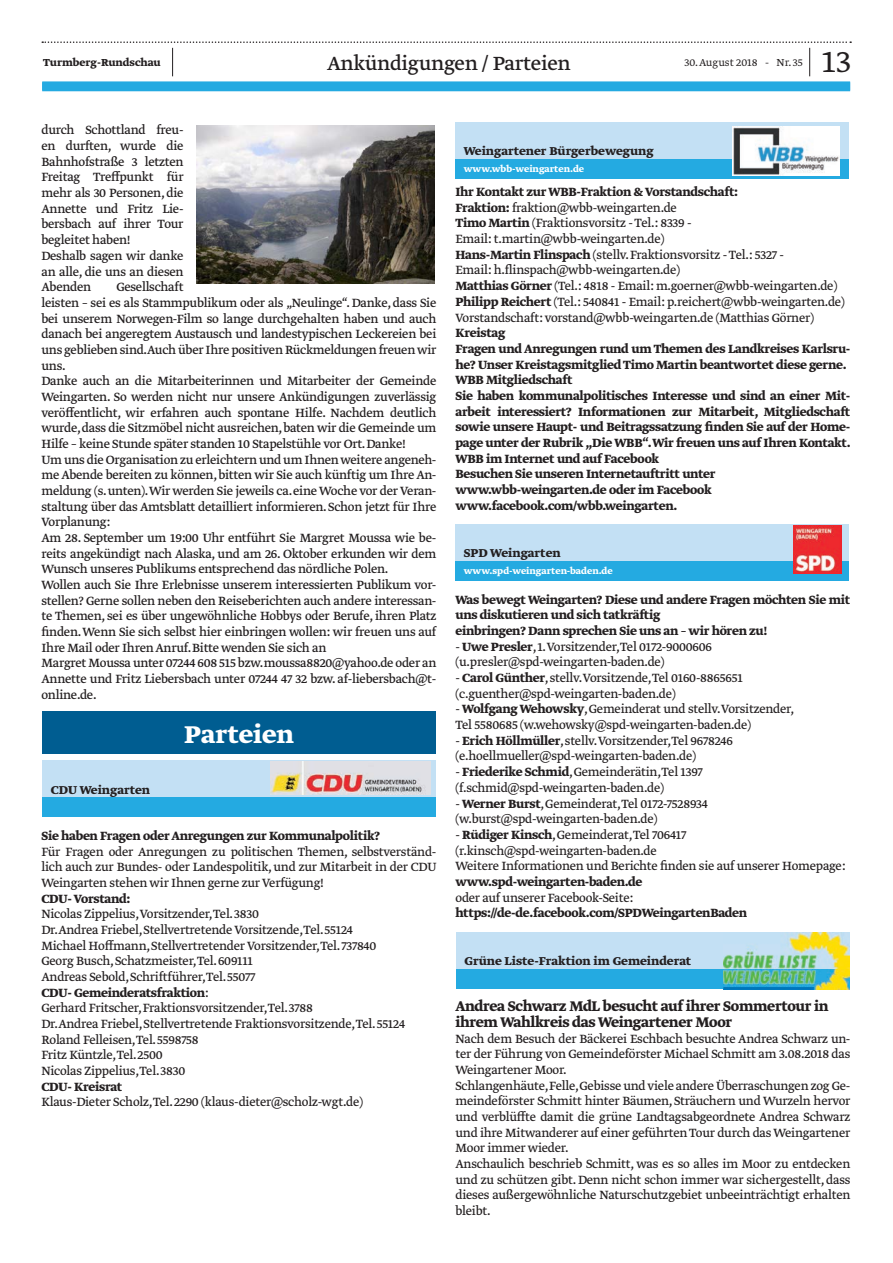
<style>
.page{position:relative;width:893px;height:1263px;background:#fff}
.page>*{position:absolute;margin:0;border:0;box-sizing:border-box;transform-origin:0 0}
.t1{font:300 36px "Greta Text Std";color:#231f20}
.t2{font:700 28.65px "Greta Text Std";color:#fff}
.t3{font:22.5px "Greta Text Std";letter-spacing:-.015em;color:#231f20}
.t4{font:700 16.5px/15.6px "Greta Text Std";letter-spacing:-.02em;color:#231f20}
.t5{font:14.1px/15.8px "Greta Text Std Regular Min";letter-spacing:-.02em;color:#231f20}
.t6{font:14.1px/15.8px "Greta Text Std";letter-spacing:-.02em;color:#231f20}
.t7{font:700 14.1px/15.6px "Greta Text Std";letter-spacing:-.02em;color:#231f20}
.t8{font:700 13.5px "Greta Text Std";color:#231f20}
.t9{font:300 12px "Greta Text Std";color:#231f20}
.t10{font:700 12px "Greta Text Std";color:#231f20}
.t11{font:700 10.5px "Greta Text Std";color:#fff}
.s1{font-family:"Greta Text Std Regular Min";font-weight:400}
.s2{font-family:"Greta Text Std";font-weight:700}
</style>
<div class="page">
<div style="left:42px;top:81px;width:808px;height:9px;background:#82ceed"></div>
<svg style="left:42px;top:41px;width:809px;height:35px"></svg>
<div style="left:42px;top:82px;width:808px;height:9px;background:#24aae1"></div>
<div style="left:43px;top:711px;width:393px;height:43px;background:#005d91"></div>
<div style="left:43px;top:760px;width:393px;height:57px;background:#c3e0f4"></div>
<div style="left:43px;top:797px;width:393px;height:20px;background:#24aae1"></div>
<img style="left:270px;top:762px;width:161px;height:32px">
<div style="left:455px;top:122px;width:394px;height:57px;background:#c3e0f4"></div>
<div style="left:455px;top:159px;width:394px;height:20px;background:#24aae1"></div>
<img style="left:732px;top:127px;width:107px;height:48px">
<div style="left:455px;top:524px;width:394px;height:57px;background:#c3e0f4"></div>
<div style="left:455px;top:561px;width:394px;height:20px;background:#24aae1"></div>
<img style="left:794px;top:526px;width:48px;height:48px">
<div style="left:456px;top:932px;width:394px;height:57px;background:#c3e0f4"></div>
<div style="left:456px;top:969px;width:394px;height:20px;background:#24aae1"></div>
<img style="left:723px;top:932px;width:127px;height:57px">
<img style="left:196px;top:126px;width:239px;height:158px">
<p class="t10" style="left:43px;top:56px;width:119px">Turmberg-Rundschau</p>
<p class="t9" style="left:684px;top:56px;width:120px">30. August 2018 - Nr. 35</p>
<h1 class="t1" style="left:822px;top:41px;width:31px">13</h1>
<h3 class="t3" style="left:327px;top:50px;width:245px">Ankündigungen / Parteien</h3>
<p class="t6" style="left:41px;top:123px;width:144px">durch Schottland freu&shy;en durften, wurde die<br>Bahnhofstraße 3 letzten<br>Freitag Treffpunkt für mehr als 30 Personen, die<br>Annette und Fritz Lie&shy;bersbach auf ihrer Tour begleitet haben!<br>Deshalb sagen wir danke an alle, die uns an diesen<br>Abenden</p>
<p class="t6" style="left:41px;top:280px;width:396px;text-indent:75px">Gesellschaft<br>leisten – sei es als Stammpublikum oder als „Neulinge“. Danke, dass Sie bei unserem Norwegen-Film so lange durchgehalten haben und auch danach bei angeregtem Austausch und landestypischen Leckereien bei uns geblieben sind.Auch über Ihre positiven Rückmeldungen freuen wir uns.<br>Danke auch an die Mitarbeiterinnen und Mitarbeiter der Gemeinde Weingarten. So werden nicht nur unsere Ankündigungen zuverlässig veröffentlicht, wir erfahren auch spontane Hilfe. Nachdem deutlich wurde, dass die Sitzmöbel nicht ausreichen, baten wir die Gemeinde um Hilfe – keine Stunde später standen 10 Stapelstühle vor Ort. Danke!<br>Um uns die Organisation zu erleichtern und um Ihnen weitere angeneh&shy;me Abende bereiten zu können, bitten wir Sie auch künftig um Ihre An&shy;meldung (s. unten).Wir werden Sie jeweils ca. eine Woche vor der Veran&shy;staltung über das Amtsblatt detailliert informieren. Schon jetzt für Ihre Vorplanung:<br>Am 28. September um 19:00 Uhr entführt Sie Margret Moussa wie be&shy;reits angekündigt nach Alaska, und am 26. Oktober erkunden wir dem Wunsch unseres Publikums entsprechend das nördliche Polen.<br>Wollen auch Sie Ihre Erlebnisse unserem interessierten Publikum vor&shy;stellen? Gerne sollen neben den Reiseberichten auch andere interessan&shy;te Themen, sei es über ungewöhnliche Hobbys oder Berufe, ihren Platz finden. Wenn Sie sich selbst hier einbringen wollen: wir freuen uns auf Ihre Mail oder Ihren Anruf. Bitte wenden Sie sich an<br>Margret Moussa unter 07244 608 515 bzw.moussa8820@yahoo.de oder an Annette und Fritz Liebersbach unter 07244 47 32 bzw. af-liebersbach@t&shy;online.de.</p>
<p class="t8" style="left:51px;top:781px;width:101px">CDU Weingarten</p>
<h2 class="t2" style="left:184px;top:717px;width:111px">Parteien</h2>
<p class="t7" style="left:41px;top:828px;width:340px">Sie haben Fragen oder Anregungen zur Kommunalpolitik?</p>
<p class="t5" style="left:41px;top:844px;width:396px;text-align:justify">Für Fragen oder Anregungen zu politischen Themen, selbstverständ&shy;lich auch zur Bundes- oder Landespolitik, und zur Mitarbeit in der CDU Weingarten stehen wir Ihnen gerne zur Verfügung!</p>
<p class="t7" style="left:41px;top:891px;width:91px">CDU- Vorstand:</p>
<p class="t5" style="left:41px;top:907px;width:337px">Nicolas Zippelius,Vorsitzender,Tel. 3830<br>Dr.Andrea Friebel, Stellvertretende Vorsitzende,Tel. 55124<br>Michael Hoffmann, Stellvertretender Vorsitzender,Tel. 737840<br>Georg Busch, Schatzmeister,Tel. 609111<br>Andreas Sebold, Schriftführer,Tel. 55077</p>
<p class="t7" style="left:41px;top:985px;width:169px">CDU- Gemeinderatsfraktion<span class="s1">:</span></p>
<p class="t5" style="left:41px;top:1001px;width:365px">Gerhard Fritscher, Fraktionsvorsitzender,Tel. 3788<br>Dr.Andrea Friebel, Stellvertretende Fraktionsvorsitzende,Tel. 55124<br>Roland Felleisen,Tel. 5598758<br>Fritz Küntzle,Tel. 2500<br>Nicolas Zippelius,Tel. 3830</p>
<p class="t7" style="left:41px;top:1079px;width:82px">CDU- Kreisrat</p>
<p class="t5" style="left:41px;top:1095px;width:323px">Klaus-Dieter Scholz,Tel. 2290 (klaus-dieter@scholz-wgt.de)</p>
<p class="t8" style="left:464px;top:143px;width:191px">Weingartener Bürgerbewegung</p>
<p class="t11" style="left:464px;top:162px;width:122px">www.wbb-weingarten.de</p>
<p class="t7" style="left:455px;top:185px;width:284px">Ihr Kontakt zur WBB-Fraktion &amp; Vorstandschaft:</p>
<p class="t5" style="left:455px;top:200px;width:391px"><span class="s2">Fraktion:</span> fraktion@wbb-weingarten.de<br><span class="s2">Timo Martin</span> (Fraktionsvorsitz - Tel.: 8339 -<br>Email: t.martin@wbb-weingarten.de)<br><span class="s2">Hans-Martin Flinspach</span> (stellv. Fraktionsvorsitz - Tel.: 5327 -<br>Email: h.flinspach@wbb-weingarten.de)<br><span class="s2">Matthias Görner</span> (Tel.: 4818 - Email: m.goerner@wbb-weingarten.de)<br><span class="s2">Philipp Reichert</span> (Tel.: 540841 - Email: p.reichert@wbb-weingarten.de)<br>Vorstandschaft: vorstand@wbb-weingarten.de (Matthias Görner)</p>
<p class="t7" style="left:455px;top:326px;width:397px">Kreistag<br>Fragen und Anregungen rund um Themen des Landkreises Karlsru&shy;he? Unser Kreistagsmitglied Timo Martin beantwortet diese gerne.<br>WBB Mitgliedschaft<br>Sie haben kommunalpolitisches Interesse und sind an einer Mit&shy;arbeit interessiert? Informationen zur Mitarbeit, Mitgliedschaft sowie unsere Haupt- und Beitragssatzung finden Sie auf der Home&shy;page unter der Rubrik „Die WBB“.Wir freuen uns auf Ihren Kontakt.<br>WBB im Internet und auf Facebook<br>Besuchen Sie unseren Internetauftritt unter www.wbb-weingarten.de oder im Facebook www.facebook.com/wbb.weingarten.</p>
<p class="t8" style="left:464px;top:545px;width:98px">SPD Weingarten</p>
<p class="t11" style="left:464px;top:564px;width:150px">www.spd-weingarten-baden.de</p>
<p class="t7" style="left:455px;top:592px;width:396px">Was bewegt Weingarten? Diese und andere Fragen möchten Sie mit uns diskutieren und sich tatkräftig<br>einbringen? Dann sprechen Sie uns an – wir hören zu!</p>
<p class="t5" style="left:455px;top:639px;width:258px">- <span class="s2">Uwe Presler</span>, 1.Vorsitzender,Tel 0172-9000606 (u.presler@spd-weingarten-baden.de)</p>
<p class="t5" style="left:455px;top:671px;width:289px">- <span class="s2">Carol Günther</span>, stellv.Vorsitzende,Tel 0160-8865651 (c.guenther@spd-weingarten-baden.de)</p>
<p class="t5" style="left:455px;top:702px;width:340px">- <span class="s2">Wolfgang Wehowsky</span>, Gemeinderat und stellv.Vorsitzender,<br>Tel 5580685 (w.wehowsky@spd-weingarten-baden.de)</p>
<p class="t5" style="left:455px;top:733px;width:279px">- <span class="s2">Erich Höllmüller</span>, stellv.Vorsitzender,Tel 9678246 (e.hoellmueller@spd-weingarten-baden.de)</p>
<p class="t5" style="left:455px;top:765px;width:249px">- <span class="s2">Friederike Schmid</span>, Gemeinderätin,Tel 1397 (f.schmid@spd-weingarten-baden.de)</p>
<p class="t5" style="left:455px;top:796px;width:254px">- <span class="s2">Werner Burst</span>, Gemeinderat,Tel 0172-7528934 (w.burst@spd-weingarten-baden.de)</p>
<p class="t5" style="left:455px;top:827px;width:391px">- <span class="s2">Rüdiger Kinsch</span>, Gemeinderat,Tel 706417 (r.kinsch@spd-weingarten-baden.de<br>Weitere Informationen und Berichte finden sie auf unserer Homepage:</p>
<p class="t7" style="left:455px;top:874px;width:188px">www.spd-weingarten-baden.de</p>
<p class="t5" style="left:455px;top:890px;width:179px">oder auf unserer Facebook-Seite:</p>
<p class="t7" style="left:455px;top:906px;width:293px">https://de-de.facebook.com/SPDWeingartenBaden</p>
<p class="t8" style="left:465px;top:953px;width:228px">Grüne Liste-Fraktion im Gemeinderat</p>
<p class="t4" style="left:455px;top:999px;width:375px">Andrea Schwarz MdL besucht auf ihrer Sommertour in ihrem Wahlkreis das Weingartener Moor</p>
<p class="t5" style="left:455px;top:1031px;width:396px">Nach dem Besuch der Bäckerei Eschbach besuchte Andrea Schwarz un&shy;ter der Führung von Gemeindeförster Michael Schmitt am 3.08.2018 das Weingartener Moor.<br>Schlangenhäute,Felle,Gebisse und viele andere Überraschungen zog Ge&shy;meindeförster Schmitt hinter Bäumen, Sträuchern und Wurzeln hervor und verblüffte damit die grüne Landtagsabgeordnete Andrea Schwarz und ihre Mitwanderer auf einer geführten Tour durch das Weingartener Moor immer wieder.<br>Anschaulich beschrieb Schmitt, was es so alles im Moor zu entdecken und zu schützen gibt. Denn nicht schon immer war sichergestellt, dass dieses außergewöhnliche Naturschutzgebiet unbeeinträchtigt erhalten bleibt.</p>
</div>
